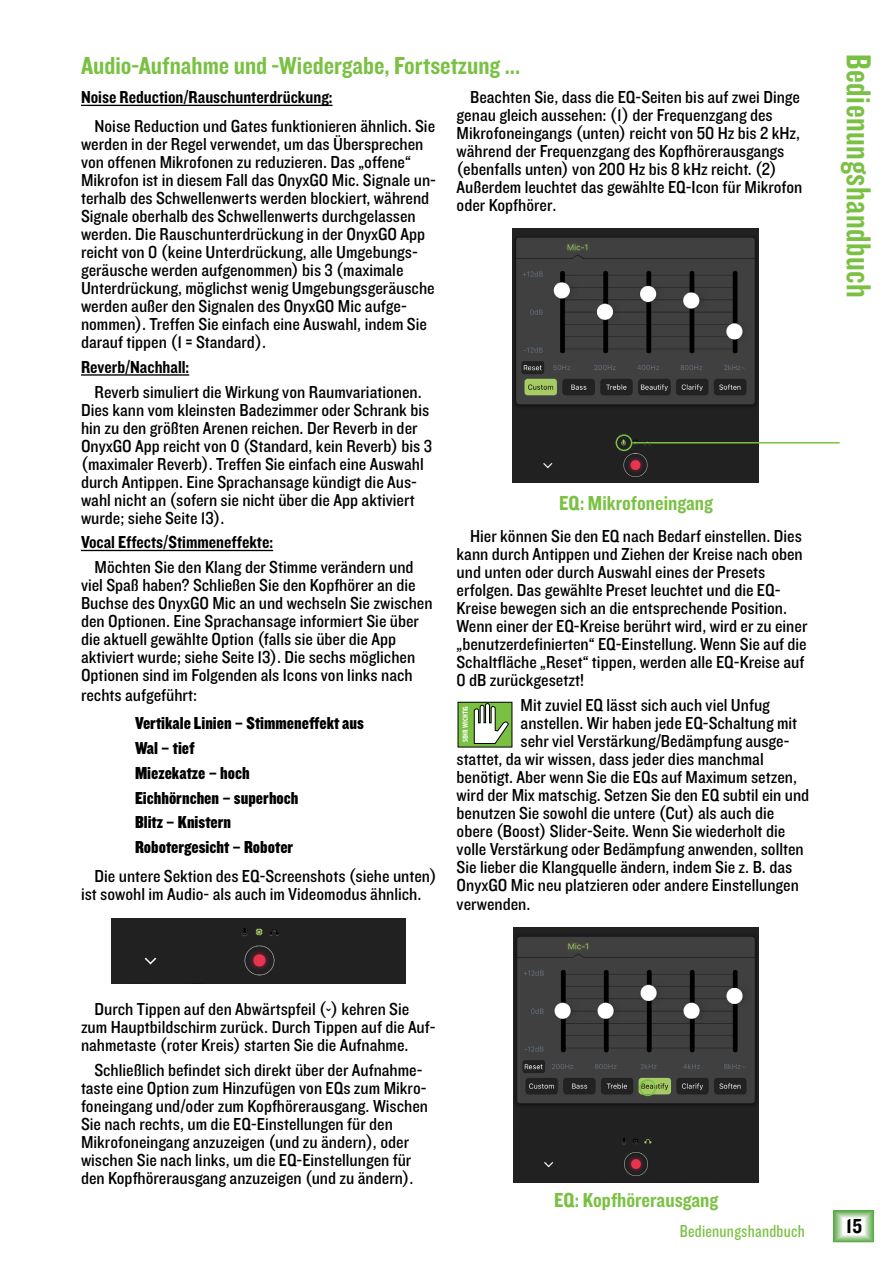
<style>
.page{position:relative;width:893px;height:1263px;background:#fff}
.page>*{position:absolute;margin:0;border:0;box-sizing:border-box;transform-origin:0 0}
.t1{font:36px "Knockout 49 Liteweight";letter-spacing:.015em;color:#7ac143}
.t2{font:25.5px "Knockout 50 Welterweight";color:#7ac143}
.t3{font:21px "Knockout 50 Welterweight";color:#7ac143}
.t4{font:21px "Knockout 50 Welterweight";color:#000}
.t5{font:18px/18px "Knockout 30 Junior Welterwt";color:#000}
.t6{font:18px/24.8px "Knockout 70 Full Welterwt";color:#000}
.t7{font:18px "Knockout 50 Welterweight";color:#000}
.t8{font:18px "Knockout 29 Junior Ltweight";letter-spacing:.015em;color:#7ac143}
.t9{font:700 condensed 7.5px "Myriad Pro";color:#fff}
</style>
<div class="page">
<div style="left:834px;top:1211px;width:40px;height:31px;border:1px solid #4baa43"></div>
<div style="left:834px;top:1211px;width:39px;height:31px;border:1px solid #4eab44"></div>
<div style="left:834px;top:1211px;width:39px;height:30px;border:1px solid #5eaf4f"></div>
<div style="left:835px;top:1212px;width:38px;height:29px;border:1px solid #60b050"></div>
<div style="left:835px;top:1212px;width:37px;height:29px;border:1px solid #68b357"></div>
<div style="left:835px;top:1212px;width:37px;height:28px;border:1px solid #70b65f"></div>
<div style="left:836px;top:1212px;width:36px;height:28px;border:1px solid #72b661"></div>
<div style="left:836px;top:1212px;width:35px;height:28px;border:1px solid #75b864"></div>
<div style="left:836px;top:1213px;width:35px;height:27px;border:1px solid #7ebc6f"></div>
<div style="left:836px;top:1213px;width:35px;height:26px;border:1px solid #81bd72"></div>
<div style="left:837px;top:1213px;width:34px;height:26px;border:1px solid #83bd74"></div>
<div style="left:837px;top:1213px;width:33px;height:26px;border:1px solid #8ac17c"></div>
<div style="left:837px;top:1214px;width:33px;height:25px;border:1px solid #92c484"></div>
<div style="left:838px;top:1214px;width:32px;height:25px;border:1px solid #94c586"></div>
<div style="left:838px;top:1214px;width:31px;height:25px;border:1px solid #94c586"></div>
<div style="left:838px;top:1214px;width:31px;height:24px;border:1px solid #a1cb93"></div>
<div style="left:838px;top:1215px;width:31px;height:23px;border:1px solid #a3cc95"></div>
<div style="left:839px;top:1215px;width:30px;height:23px;border:1px solid #a4cd96"></div>
<div style="left:839px;top:1215px;width:29px;height:23px;border:1px solid #abd09e"></div>
<div style="left:839px;top:1215px;width:29px;height:22px;border:1px solid #b3d5a7"></div>
<div style="left:840px;top:1215px;width:28px;height:22px;border:1px solid #b5d6aa"></div>
<div style="left:840px;top:1215px;width:27px;height:22px;border:1px solid #b7d6ab"></div>
<div style="left:840px;top:1216px;width:27px;height:21px;border:1px solid #c1dcb7"></div>
<div style="left:840px;top:1216px;width:27px;height:20px;border:1px solid #c5debb"></div>
<div style="left:841px;top:1216px;width:26px;height:20px;border:1px solid #c7dfbe"></div>
<div style="left:841px;top:1216px;width:25px;height:20px;border:1px solid #cee3c6"></div>
<div style="left:841px;top:1217px;width:25px;height:19px;border:1px solid #d6e8d0"></div>
<div style="left:842px;top:1217px;width:24px;height:19px;border:1px solid #d8e8d2"></div>
<div style="left:842px;top:1217px;width:23px;height:19px;border:1px solid #d8e9d3"></div>
<div style="left:842px;top:1217px;width:23px;height:18px;border:1px solid #e5f0e0"></div>
<div style="left:842px;top:1218px;width:23px;height:17px;border:1px solid #e8f2e5"></div>
<hr style="left:81px;top:105px;width:252px;height:1px;background:#000">
<hr style="left:81px;top:374px;width:108px;height:2px;background:#000">
<hr style="left:81px;top:550px;width:192px;height:1px;background:#000">
<div style="left:112px;top:918px;width:294px;height:65px;background:#212121"></div>
<img style="left:513px;top:228px;width:246px;height:255px">
<div style="left:615px;top:434px;width:17px;height:17px;border:2px solid #7ac143;border-radius:50%"></div>
<hr style="left:632px;top:442px;width:207px;height:1px;background:#7ac143">
<div style="left:458px;top:702px;width:54px;height:45px;background:#7ac143"></div>
<div style="left:458px;top:702px;width:54px;height:45px;border:1px solid #000"></div>
<svg style="left:473px;top:703px;width:36px;height:41px"></svg>
<img style="left:513px;top:928px;width:246px;height:254px">
<div style="left:639px;top:1079px;width:17px;height:17px;border:2px solid #7ac143;border-radius:50%"></div>
<h2 class="t2" style="left:81px;top:49px;width:441px">Audio-Aufnahme und -Wiedergabe, Fortsetzung ...</h2>
<p class="t7" style="left:81px;top:85px;width:253px">Noise Reduction/Rauschunterdrückung:</p>
<p class="t5" style="left:81px;top:116px;width:356px;text-indent:14px">Noise Reduction und Gates funktionieren ähnlich. Sie werden in der Regel verwendet, um das Übersprechen von offenen Mikrofonen zu reduzieren. Das „offene“ Mikrofon ist in diesem Fall das OnyxGO Mic. Signale un&shy;terhalb des Schwellenwerts werden blockiert, während Signale oberhalb des Schwellenwerts durchgelassen werden. Die Rauschunterdrückung in der OnyxGO App reicht von 0 (keine Unterdrückung, alle Umgebungs&shy;geräusche werden aufgenommen) bis 3 (maximale Unterdrückung, möglichst wenig Umgebungsgeräusche werden außer den Signalen des OnyxGO Mic aufge&shy;nommen). Treffen Sie einfach eine Auswahl, indem Sie darauf tippen (1 = Standard).</p>
<p class="t7" style="left:81px;top:355px;width:110px">Reverb/Nachhall:</p>
<p class="t5" style="left:81px;top:382px;width:352px;text-indent:14px">Reverb simuliert die Wirkung von Raumvariationen.<br>Dies kann vom kleinsten Badezimmer oder Schrank bis hin zu den größten Arenen reichen. Der Reverb in der OnyxGO App reicht von 0 (Standard, kein Reverb) bis 3 (maximaler Reverb). Treffen Sie einfach eine Auswahl durch Antippen. Eine Sprachansage kündigt die Aus&shy;wahl nicht an (sofern sie nicht über die App aktiviert wurde; siehe Seite 13).</p>
<p class="t7" style="left:81px;top:530px;width:194px">Vocal Effects/Stimmeneffekte:</p>
<p class="t5" style="left:81px;top:557px;width:353px;text-indent:14px">Möchten Sie den Klang der Stimme verändern und viel Spaß haben? Schließen Sie den Kopfhörer an die Buchse des OnyxGO Mic an und wechseln Sie zwischen den Optionen. Eine Sprachansage informiert Sie über die aktuell gewählte Option (falls sie über die App aktiviert wurde; siehe Seite 13). Die sechs möglichen Optionen sind im Folgenden als Icons von links nach rechts aufgeführt:</p>
<p class="t6" style="left:135px;top:710px;width:231px">Vertikale Linien – Stimmeneffekt aus<br>Wal – tief<br>Miezekatze – hoch<br>Eichhörnchen – superhoch<br>Blitz – Knistern<br>Robotergesicht – Roboter</p>
<p class="t5" style="left:81px;top:866px;width:357px;text-indent:14px">Die untere Sektion des EQ-Screenshots (siehe unten) ist sowohl im Audio- als auch im Videomodus ähnlich.</p>
<p class="t5" style="left:457px;top:88px;width:347px;text-indent:14px">Beachten Sie, dass die EQ-Seiten bis auf zwei Dinge genau gleich aussehen: (1) der Frequenzgang des Mikrofoneingangs (unten) reicht von 50 Hz bis 2 kHz, während der Frequenzgang des Kopfhörerausgangs (ebenfalls unten) von 200 Hz bis 8 kHz reicht. (2)<br>Außerdem leuchtet das gewählte EQ-Icon für Mikrofon oder Kopfhörer.</p>
<p class="t3" style="left:559px;top:489px;width:155px">EQ: Mikrofoneingang</p>
<p class="t5" style="left:457px;top:526px;width:352px;text-indent:14px">Hier können Sie den EQ nach Bedarf einstellen. Dies kann durch Antippen und Ziehen der Kreise nach oben und unten oder durch Auswahl eines der Presets erfolgen. Das gewählte Preset leuchtet und die EQ-Kreise bewegen sich an die entsprechende Position.<br>Wenn einer der EQ-Kreise berührt wird, wird er zu einer „benutzerdefinierten“ EQ-Einstellung. Wenn Sie auf die Schaltfläche „Reset“ tippen, werden alle EQ-Kreise auf 0 dB zurückgesetzt!</p>
<p class="t5" style="left:521px;top:695px;width:251px">Mit zuviel EQ lässt sich auch viel Unfug</p>
<p class="t5" style="left:521px;top:713px;width:278px">anstellen. Wir haben jede EQ-Schaltung mit</p>
<p class="t5" style="left:521px;top:731px;width:270px">sehr viel Verstärkung/Bedämpfung ausge-</p>
<p class="t5" style="left:457px;top:749px;width:309px">stattet, da wir wissen, dass jeder dies manchmal</p>
<p class="t5" style="left:457px;top:767px;width:342px">benötigt. Aber wenn Sie die EQs auf Maximum setzen,</p>
<p class="t5" style="left:457px;top:785px;width:354px">wird der Mix matschig. Setzen Sie den EQ subtil ein und</p>
<p class="t5" style="left:457px;top:803px;width:319px">benutzen Sie sowohl die untere (Cut) als auch die</p>
<p class="t5" style="left:457px;top:821px;width:330px">obere (Boost) Slider-Seite. Wenn Sie wiederholt die</p>
<p class="t5" style="left:457px;top:839px;width:349px">volle Verstärkung oder Bedämpfung anwenden, sollten</p>
<p class="t5" style="left:457px;top:857px;width:337px">Sie lieber die Klangquelle ändern, indem Sie z. B. das</p>
<p class="t5" style="left:457px;top:875px;width:344px">OnyxGO Mic neu platzieren oder andere Einstellungen</p>
<p class="t5" style="left:457px;top:895px;width:75px">verwenden.</p>
<p class="t9" style="left:461px;top:742px;width:38px;rotate:-90deg">SEHR WICHTIG</p>
<h1 class="t1" style="left:881px;top:54px;width:245px;rotate:90deg">Bedienungshandbuch</h1>
<p class="t5" style="left:81px;top:999px;width:356px;text-indent:14px">Durch Tippen auf den Abwärtspfeil (ˇ) kehren Sie zum Hauptbildschirm zurück. Durch Tippen auf die Auf&shy;nahmetaste (roter Kreis) starten Sie die Aufnahme.</p>
<p class="t5" style="left:81px;top:1060px;width:348px;text-indent:14px">Schließlich befindet sich direkt über der Aufnahme&shy;taste eine Option zum Hinzufügen von EQs zum Mikro&shy;foneingang und/oder zum Kopfhörerausgang. Wischen Sie nach rechts, um die EQ-Einstellungen für den Mikrofoneingang anzuzeigen (und zu ändern), oder wischen Sie nach links, um die EQ-Einstellungen für den Kopfhörerausgang anzuzeigen (und zu ändern).</p>
<p class="t3" style="left:554px;top:1186px;width:166px">EQ: Kopfhörerausgang</p>
<p class="t8" style="left:680px;top:1220px;width:127px">Bedienungshandbuch</p>
<p class="t4" style="left:846px;top:1212px;width:17px">15</p>
</div>
